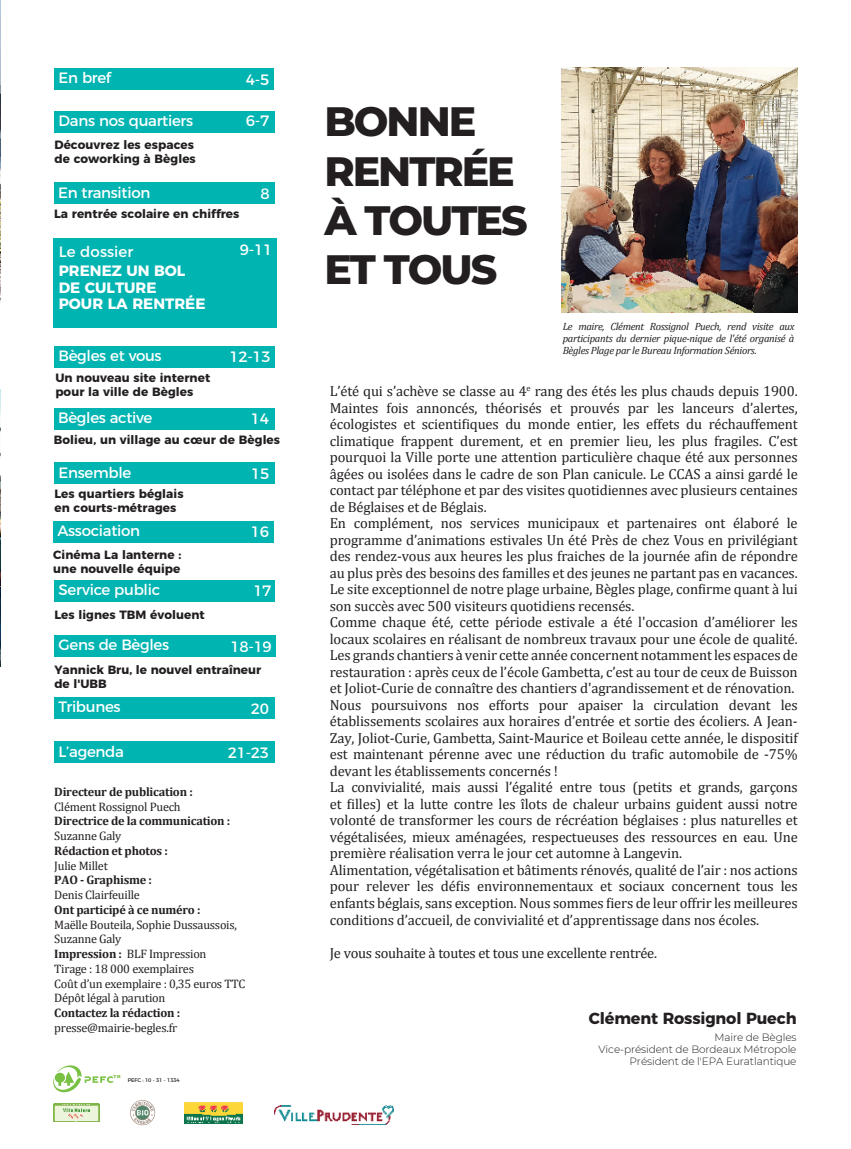
<style>
.page{position:relative;width:851px;height:1149px;background:#fff}
.page>*{position:absolute;margin:0;border:0;box-sizing:border-box;transform-origin:0 0}
.t1{font:800 41.1px/49.3px "Montserrat";letter-spacing:-.05em;color:#231f20}
.t2{font:700 16.05px "Montserrat";letter-spacing:-.01em;color:#231f20}
.t3{font:15px "Montserrat";letter-spacing:-.02em;color:#fff}
.t4{font:700 15px/16.5px "Montserrat";color:#fff}
.t5{font:15px "Montserrat";letter-spacing:.005em;color:#fff}
.t6{font:14.55px/16.5px "Cambria";letter-spacing:-.01em;color:#231f20}
.t7{font:12.3px/14.7px "Cambria";letter-spacing:-.02em;color:#231f20}
.t8{font:700 12.3px "Cambria";letter-spacing:-.02em;color:#231f20}
.t9{font:700 12px/13.5px "Montserrat";letter-spacing:.005em;color:#231f20}
.t10{font:italic 10.5px/12px "Cambria";letter-spacing:-.03em;color:#231f20;text-align:justify}
.t11{font:300 10.5px/12px "Montserrat";letter-spacing:-.01em;color:#231f20;text-align:right}
.t12{font:5.25px "Montserrat";letter-spacing:-.02em;color:#231f20}
.s1{font-weight:700}
</style>
<div class="page">
<img style="left:54px;top:1103px;width:46px;height:18px">
<svg style="left:130px;top:1100px;width:25px;height:24px"></svg>
<img style="left:184px;top:1102px;width:58px;height:20px">
<div style="left:54px;top:346px;width:220px;height:21px;background:#00b4b1"></div>
<div style="left:53px;top:521px;width:220px;height:21px;background:#00b4b1"></div>
<div style="left:54px;top:183px;width:220px;height:21px;background:#00b4b1"></div>
<div style="left:54px;top:408px;width:220px;height:21px;background:#00b4b1"></div>
<div style="left:54px;top:462px;width:220px;height:22px;background:#00b4b1"></div>
<div style="left:54px;top:68px;width:220px;height:21px;background:#00b4b1"></div>
<div style="left:54px;top:111px;width:220px;height:21px;background:#00b4b1"></div>
<img style="left:274px;top:1105px;width:119px;height:18px">
<svg style="left:53px;top:1065px;width:67px;height:26px"></svg>
<div style="left:53px;top:238px;width:223px;height:89px;background:#00b4b1"></div>
<div style="left:54px;top:697px;width:220px;height:21px;background:#00b4b1"></div>
<div style="left:54px;top:635px;width:222px;height:21px;background:#00b4b1"></div>
<div style="left:54px;top:580px;width:220px;height:21px;background:#00b4b1"></div>
<div style="left:54px;top:741px;width:220px;height:21px;background:#00b4b1"></div>
<img style="left:0;top:0;width:1px;height:301px">
<img style="left:0;top:390px;width:1px;height:276px">
<img style="left:561px;top:67px;width:236px;height:246px">
<p class="t3" style="left:59px;top:66px;width:54px">En bref</p>
<p class="t3" style="left:246px;top:68px;width:25px">4-5</p>
<p class="t3" style="left:59px;top:109px;width:136px">Dans nos quartiers</p>
<p class="t3" style="left:246px;top:109px;width:25px">6-7</p>
<h1 class="t1" style="left:324px;top:95px;width:205px">BONNE<br>RENTRÉE<br>À TOUTES<br>ET TOUS</h1>
<p class="t9" style="left:54px;top:137px;width:143px">Découvrez les espaces de coworking à Bègles</p>
<p class="t3" style="left:58px;top:180px;width:94px">En transition</p>
<p class="t3" style="left:260px;top:182px;width:11px">8</p>
<p class="t9" style="left:54px;top:206px;width:187px">La rentrée scolaire en chiffres</p>
<p class="t3" style="left:240px;top:238px;width:34px">9-11</p>
<p class="t5" style="left:59px;top:239px;width:76px">Le dossier</p>
<p class="t4" style="left:59px;top:261px;width:148px">PRENEZ UN BOL<br>DE CULTURE<br>POUR LA RENTRÉE</p>
<p class="t3" style="left:58px;top:343px;width:105px">Bègles et vous</p>
<p class="t3" style="left:229px;top:344px;width:43px">12-13</p>
<p class="t10" style="left:562px;top:320px;width:233px">Le maire, Clément Rossignol Puech, rend visite aux participants du dernier pique-nique de l'été organisé à Bègles Plage par le Bureau Information Séniors.</p>
<p class="t9" style="left:55px;top:370px;width:156px">Un nouveau site internet pour la ville de Bègles</p>
<p class="t3" style="left:58px;top:405px;width:96px">Bègles active</p>
<p class="t3" style="left:251px;top:406px;width:20px">14</p>
<p class="t9" style="left:54px;top:431px;width:228px">Bolieu, un village au cœur de Bègles</p>
<p class="t3" style="left:59px;top:460px;width:74px">Ensemble</p>
<p class="t9" style="left:54px;top:486px;width:131px">Les quartiers béglais en courts-métrages</p>
<p class="t3" style="left:251px;top:461px;width:20px">15</p>
<p class="t3" style="left:57px;top:518px;width:84px">Association</p>
<p class="t3" style="left:251px;top:519px;width:20px">16</p>
<p class="t9" style="left:53px;top:547px;width:130px">Cinéma La lanterne : une nouvelle équipe</p>
<p class="t3" style="left:59px;top:578px;width:103px">Service public</p>
<p class="t9" style="left:54px;top:606px;width:152px">Les lignes TBM évoluent</p>
<p class="t3" style="left:59px;top:632px;width:112px">Gens de Bègles</p>
<p class="t3" style="left:253px;top:579px;width:20px">17</p>
<p class="t3" style="left:230px;top:634px;width:43px">18-19</p>
<p class="t9" style="left:54px;top:662px;width:208px">Yannick Bru, le nouvel entraîneur de l'UBB</p>
<p class="t3" style="left:59px;top:694px;width:63px">Tribunes</p>
<p class="t3" style="left:251px;top:696px;width:20px">20</p>
<p class="t3" style="left:59px;top:739px;width:67px">L’agenda</p>
<p class="t3" style="left:228px;top:740px;width:43px">21-23</p>
<p class="t8" style="left:54px;top:782px;width:140px">Directeur de publication :</p>
<p class="t7" style="left:54px;top:798px;width:128px">Clément Rossignol Puech</p>
<p class="t8" style="left:54px;top:812px;width:177px">Directrice de la communication :</p>
<p class="t7" style="left:54px;top:828px;width:69px">Suzanne Galy</p>
<p class="t8" style="left:54px;top:841px;width:115px">Rédaction et photos :</p>
<p class="t7" style="left:54px;top:857px;width:55px">Julie Millet</p>
<p class="t8" style="left:54px;top:871px;width:99px">PAO - Graphisme :</p>
<p class="t7" style="left:54px;top:887px;width:87px">Denis Clairfeuille</p>
<p class="t8" style="left:54px;top:900px;width:148px">Ont participé à ce numéro :</p>
<p class="t7" style="left:54px;top:916px;width:193px">Maëlle Bouteila, Sophie Dussaussois,<br>Suzanne Galy<br><span class="s1">Impression :</span> BLF Impression<br>Tirage : 18 000 exemplaires<br>Coût d’un exemplaire : 0,35 euros TTC<br>Dépôt légal à parution</p>
<p class="t8" style="left:54px;top:1003px;width:128px">Contactez la rédaction :</p>
<p class="t7" style="left:54px;top:1020px;width:124px">presse@mairie-begles.fr</p>
<p class="t12" style="left:128px;top:1075px;width:53px">PEFC : 10 - 31 - 1334</p>
<p class="t6" style="left:330px;top:382px;width:469px">L’été qui s’achève se classe au 4<sup>e</sup> rang des étés les plus chauds depuis 1900.<br>Maintes fois annoncés, théorisés et prouvés par les lanceurs d’alertes, écologistes et scientifiques du monde entier, les effets du réchauffement climatique frappent durement, et en premier lieu, les plus fragiles. C’est pourquoi la Ville porte une attention particulière chaque été aux personnes âgées ou isolées dans le cadre de son Plan canicule. Le CCAS a ainsi gardé le contact par téléphone et par des visites quotidiennes avec plusieurs centaines de Béglaises et de Béglais.<br>En complément, nos services municipaux et partenaires ont élaboré le programme d’animations estivales Un été Près de chez Vous en privilégiant des rendez-vous aux heures les plus fraiches de la journée afin de répondre au plus près des besoins des familles et des jeunes ne partant pas en vacances.<br>Le site exceptionnel de notre plage urbaine, Bègles plage, confirme quant à lui son succès avec 500 visiteurs quotidiens recensés.<br>Comme chaque été, cette période estivale a été l'occasion d’améliorer les locaux scolaires en réalisant de nombreux travaux pour une école de qualité.<br>Les grands chantiers à venir cette année concernent notamment les espaces de restauration : après ceux de l’école Gambetta, c’est au tour de ceux de Buisson et Joliot-Curie de connaître des chantiers d'agrandissement et de rénovation.<br>Nous poursuivons nos efforts pour apaiser la circulation devant les établissements scolaires aux horaires d’entrée et sortie des écoliers. A Jean-Zay, Joliot-Curie, Gambetta, Saint-Maurice et Boileau cette année, le dispositif est maintenant pérenne avec une réduction du trafic automobile de -75% devant les établissements concernés !<br>La convivialité, mais aussi l’égalité entre tous (petits et grands, garçons et filles) et la lutte contre les îlots de chaleur urbains guident aussi notre volonté de transformer les cours de récréation béglaises : plus naturelles et végétalisées, mieux aménagées, respectueuses des ressources en eau. Une première réalisation verra le jour cet automne à Langevin.<br>Alimentation, végétalisation et bâtiments rénovés, qualité de l’air : nos actions pour relever les défis environnementaux et sociaux concernent tous les enfants béglais, sans exception. Nous sommes fiers de leur offrir les meilleures conditions d’accueil, de convivialité et d’apprentissage dans nos écoles.</p>
<p class="t6" style="left:330px;top:943px;width:329px">Je vous souhaite à toutes et tous une excellente rentrée.</p>
<p class="t2" style="left:589px;top:1004px;width:209px">Clément Rossignol Puech</p>
<p class="t11" style="left:598px;top:1030px;width:199px">Maire de Bègles<br>Vice-président de Bordeaux Métropole<br>Président de l'EPA Euratlantique</p>
</div>
